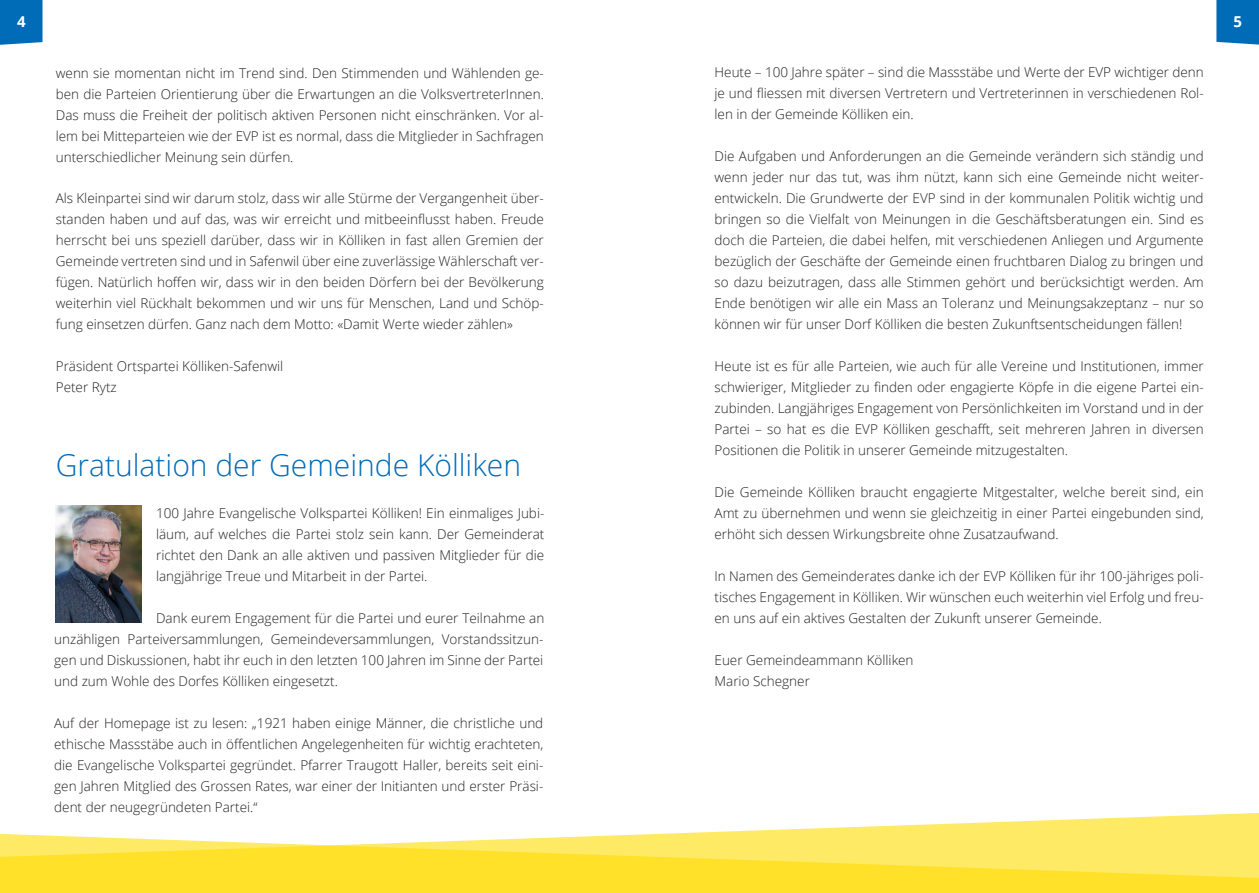
<style>
.page{position:relative;width:1259px;height:893px;background:#fff}
.page>*{position:absolute;margin:0;border:0;box-sizing:border-box;transform-origin:0 0}
.Zwischentitel{font:300 30px "Open Sans";color:#006bb6}
.t1{font:700 15px "Open Sans";color:#fff}
.Lauftext{font:300 13.5px/21px "Open Sans";color:#231f20;text-align:justify}
</style>
<div class="page">
<svg style="left:1216px;top:0;width:43px;height:45px;background:#0c72b9"></svg>
<div style="left:0;top:0;width:43px;height:45px;background:#006bb6"></div>
<svg style="left:686px;top:813px;width:573px;height:20px"></svg>
<svg style="left:0;top:833px;width:1259px;height:60px;background:#ffe64c"></svg>
<img style="left:55px;top:505px;width:86px;height:118px">
<p class="t1" style="left:17px;top:11px;width:10px">4</p>
<p class="t1" style="left:1233px;top:11px;width:10px">5</p>
<p class="Lauftext" style="left:56px;top:63px;width:489px">wenn sie momentan nicht im Trend sind. Den Stimmenden und Wählenden ge&shy;ben die Parteien Orientierung über die Erwartungen an die VolksvertreterInnen.<br>Das muss die Freiheit der politisch aktiven Personen nicht einschränken. Vor al&shy;lem bei Mitteparteien wie der EVP ist es normal, dass die Mitglieder in Sachfragen unterschiedlicher Meinung sein dürfen.</p>
<p class="Lauftext" style="left:56px;top:187px;width:489px">Als Kleinpartei sind wir darum stolz, dass wir alle Stürme der Vergangenheit über&shy;standen haben und auf das, was wir erreicht und mitbeeinflusst haben. Freude herrscht bei uns speziell darüber, dass wir in Kölliken in fast allen Gremien der Gemeinde vertreten sind und in Safenwil über eine zuverlässige Wählerschaft ver&shy;fügen. Natürlich hoffen wir, dass wir in den beiden Dörfern bei der Bevölkerung weiterhin viel Rückhalt bekommen und wir uns für Menschen, Land und Schöp&shy;fung einsetzen dürfen. Ganz nach dem Motto: «Damit Werte wieder zählen»</p>
<p class="Lauftext" style="left:56px;top:355px;width:229px">Präsident Ortspartei Kölliken-Safenwil</p>
<p class="Lauftext" style="left:56px;top:376px;width:62px">Peter Rytz</p>
<p class="Zwischentitel" style="left:56px;top:444px;width:467px">Gratulation der Gemeinde Kölliken</p>
<p class="Lauftext" style="left:156px;top:502px;width:390px">100 Jahre Evangelische Volkspartei Kölliken! Ein einmaliges Jubi&shy;läum, auf welches die Partei stolz sein kann. Der Gemeinderat richtet den Dank an alle aktiven und passiven Mitglieder für die langjährige Treue und Mitarbeit in der Partei.</p>
<p class="Lauftext" style="left:54px;top:607px;width:492px;text-indent:102px">Dank eurem Engagement für die Partei und eurer Teilnahme an unzähligen Parteiversammlungen, Gemeindeversammlungen, Vorstandssitzun&shy;gen und Diskussionen, habt ihr euch in den letzten 100 Jahren im Sinne der Partei und zum Wohle des Dorfes Kölliken eingesetzt.</p>
<p class="Lauftext" style="left:54px;top:712px;width:490px">Auf der Homepage ist zu lesen: „1921 haben einige Männer, die christliche und ethische Massstäbe auch in öffentlichen Angelegenheiten für wichtig erachteten, die Evangelische Volkspartei gegründet. Pfarrer Traugott Haller, bereits seit eini&shy;gen Jahren Mitglied des Grossen Rates, war einer der Initianten und erster Präsi&shy;dent der neugegründeten Partei.“</p>
<p class="Lauftext" style="left:714px;top:61px;width:491px">Heute – 100 Jahre später – sind die Massstäbe und Werte der EVP wichtiger denn je und fliessen mit diversen Vertretern und Vertreterinnen in verschiedenen Rol&shy;len in der Gemeinde Kölliken ein.</p>
<p class="Lauftext" style="left:714px;top:145px;width:490px">Die Aufgaben und Anforderungen an die Gemeinde verändern sich ständig und wenn jeder nur das tut, was ihm nützt, kann sich eine Gemeinde nicht weiter&shy;entwickeln. Die Grundwerte der EVP sind in der kommunalen Politik wichtig und bringen so die Vielfalt von Meinungen in die Geschäftsberatungen ein. Sind es doch die Parteien, die dabei helfen, mit verschiedenen Anliegen und Argumente bezüglich der Geschäfte der Gemeinde einen fruchtbaren Dialog zu bringen und so dazu beizutragen, dass alle Stimmen gehört und berücksichtigt werden. Am Ende benötigen wir alle ein Mass an Toleranz und Meinungsakzeptanz – nur so können wir für unser Dorf Kölliken die besten Zukunftsentscheidungen fällen!</p>
<p class="Lauftext" style="left:714px;top:355px;width:490px">Heute ist es für alle Parteien, wie auch für alle Vereine und Institutionen, immer schwieriger, Mitglieder zu finden oder engagierte Köpfe in die eigene Partei ein&shy;zubinden. Langjähriges Engagement von Persönlichkeiten im Vorstand und in der Partei – so hat es die EVP Kölliken geschafft, seit mehreren Jahren in diversen Positionen die Politik in unserer Gemeinde mitzugestalten.</p>
<p class="Lauftext" style="left:714px;top:481px;width:490px">Die Gemeinde Kölliken braucht engagierte Mitgestalter, welche bereit sind, ein Amt zu übernehmen und wenn sie gleichzeitig in einer Partei eingebunden sind, erhöht sich dessen Wirkungsbreite ohne Zusatzaufwand.</p>
<p class="Lauftext" style="left:714px;top:565px;width:490px">In Namen des Gemeinderates danke ich der EVP Kölliken für ihr 100-jähriges poli&shy;tisches Engagement in Kölliken. Wir wünschen euch weiterhin viel Erfolg und freu&shy;en uns auf ein aktives Gestalten der Zukunft unserer Gemeinde.</p>
<p class="Lauftext" style="left:714px;top:649px;width:200px">Euer Gemeindeammann Kölliken</p>
<p class="Lauftext" style="left:714px;top:670px;width:97px">Mario Schegner</p>
</div>
